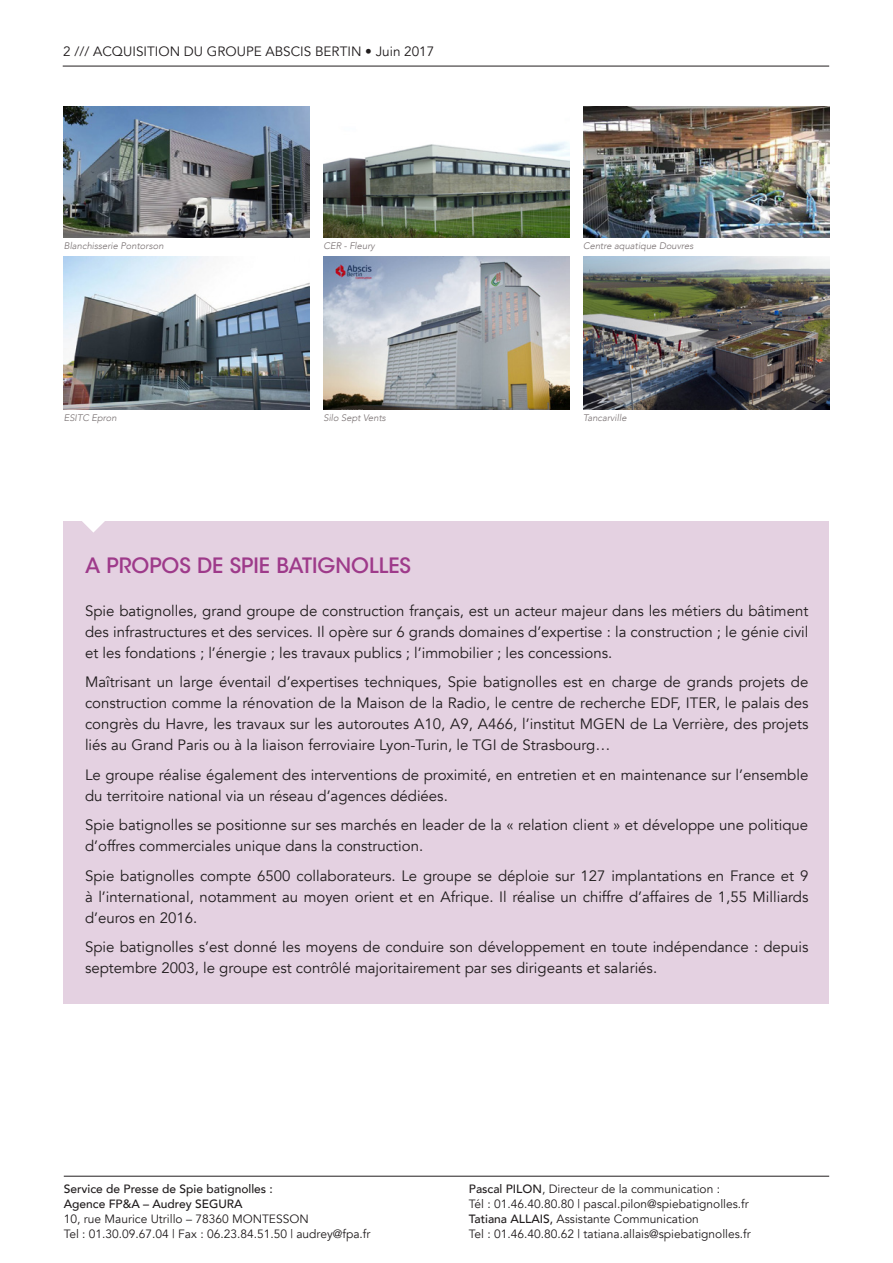
<style>
.page{position:relative;width:893px;height:1263px;background:#fff}
.page>*{position:absolute;margin:0;border:0;box-sizing:border-box;transform-origin:0 0}
.t1{font:500 21px "ITC Avant Garde Std";color:#9e3a8a}
.t2{font:15px/21px "Avenir";color:#201c1d;text-align:justify}
.t3{font:13.5px "Avenir";color:#201c1d}
.t4{font:12px/15px "Avenir";color:#201c1d}
.t5{font:500 12px/15px "Avenir";color:#201c1d}
.t6{font:italic 300 9.45px "Avenir";color:#776f70}
.s1{font-weight:500}
</style>
<div class="page">
<hr style="left:63px;top:66px;width:766px;height:1px;background:#231f20">
<hr style="left:64px;top:1176px;width:765px;height:1px;background:#231f20">
<img style="left:64px;top:256px;width:246px;height:154px">
<img style="left:64px;top:106px;width:246px;height:131px">
<img style="left:323px;top:141px;width:246px;height:96px">
<img style="left:583px;top:256px;width:246px;height:154px">
<img style="left:583px;top:106px;width:246px;height:131px">
<img style="left:323px;top:256px;width:246px;height:154px">
<div style="left:64px;top:521px;width:765px;height:482px;background:#e4d1e1"></div>
<svg style="left:82px;top:521px;width:23px;height:12px"></svg>
<p class="t3" style="left:63px;top:43px;width:373px">2 /// ACQUISITION DU GROUPE ABSCIS BERTIN • Juin 2017</p>
<p class="t6" style="left:64px;top:240px;width:101px">Blanchisserie Pontorson</p>
<p class="t6" style="left:323px;top:240px;width:53px">CER - Fleury</p>
<p class="t6" style="left:583px;top:240px;width:112px">Centre aquatique Douvres</p>
<p class="t6" style="left:64px;top:413px;width:54px">ESITC Epron</p>
<p class="t6" style="left:583px;top:413px;width:45px">Tancarville</p>
<p class="t6" style="left:323px;top:413px;width:64px">Silo Sept Vents</p>
<p class="t1" style="left:85px;top:552px;width:328px">A PROPOS DE SPIE BATIGNOLLES</p>
<p class="t2" style="left:85px;top:600px;width:725px">Spie batignolles, grand groupe de construction français, est un acteur majeur dans les métiers du bâtiment des infrastructures et des services. Il opère sur 6 grands domaines d’expertise : la construction ; le génie civil et les fondations ; l’énergie ; les travaux publics ; l’immobilier ; les concessions.</p>
<p class="t2" style="left:85px;top:672px;width:725px">Maîtrisant un large éventail d’expertises techniques, Spie batignolles est en charge de grands projets de construction comme la rénovation de la Maison de la Radio, le centre de recherche EDF, ITER, le palais des congrès du Havre, les travaux sur les autoroutes A10, A9, A466, l’institut MGEN de La Verrière, des projets liés au Grand Paris ou à la liaison ferroviaire Lyon-Turin, le TGI de Strasbourg…</p>
<p class="t2" style="left:85px;top:764px;width:725px">Le groupe réalise également des interventions de proximité, en entretien et en maintenance sur l’ensemble du territoire national via un réseau d’agences dédiées.</p>
<p class="t2" style="left:85px;top:815px;width:725px">Spie batignolles se positionne sur ses marchés en leader de la « relation client » et développe une politique d’offres commerciales unique dans la construction.</p>
<p class="t2" style="left:85px;top:865px;width:725px">Spie batignolles compte 6500 collaborateurs. Le groupe se déploie sur 127 implantations en France et 9 à l’international, notamment au moyen orient et en Afrique. Il réalise un chiffre d’affaires de 1,55 Milliards d’euros en 2016.</p>
<p class="t2" style="left:85px;top:937px;width:725px">Spie batignolles s’est donné les moyens de conduire son développement en toute indépendance : depuis septembre 2003, le groupe est contrôlé majoritairement par ses dirigeants et salariés.</p>
<p class="t5" style="left:64px;top:1181px;width:211px">Service de Presse de Spie batignolles :<br>Agence FP&amp;A – Audrey SEGURA</p>
<p class="t4" style="left:64px;top:1212px;width:308px">10, rue Maurice Utrillo – 78360 MONTESSON<br>Tel : 01.30.09.67.04 | Fax : 06.23.84.51.50 | audrey@fpa.fr</p>
<p class="t4" style="left:469px;top:1182px;width:283px"><span class="s1">Pascal PILON</span>, Directeur de la communication :<br>Tél : 01.46.40.80.80 | pascal.pilon@spiebatignolles.fr <span class="s1">Tatiana ALLAIS,</span> Assistante Communication<br>Tel : 01.46.40.80.62 | tatiana.allais@spiebatignolles.fr</p>
</div>
